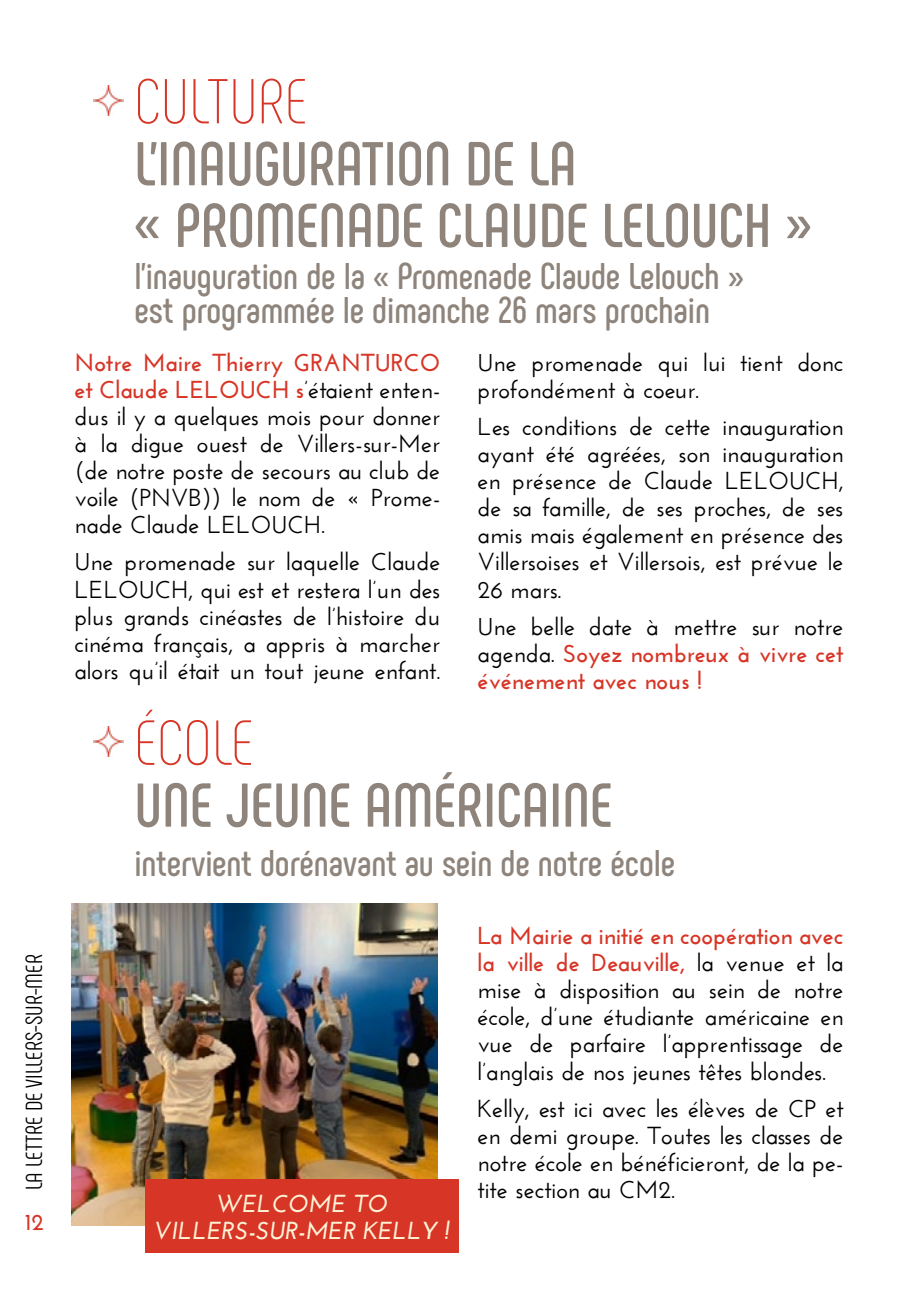
<style>
.page{position:relative;width:918px;height:1290px;background:#fff}
.page>*{position:absolute;margin:0;border:0;box-sizing:border-box;transform-origin:0 0}
.t1{font:200 63.18px "Phenomena";color:#d73526}
.t2{font:700 61.6px/61.6px "Phenomena";color:#8e847b}
.t3{font:700 36.93px/33.9px "Phenomena";letter-spacing:-.005em;color:#8e847b}
.t4{font:600 24.5px/27.1px "Josefin Sans";color:#000;text-align:justify}
.t5{font:700 24.5px/27.1px "Josefin Sans";color:#d73526;text-align:justify}
.t6{font:italic 700 24.5px/27.1px "Josefin Sans";color:#fff3d7;text-align:center}
.t7{font:23.1px "Phenomena";color:#000}
.t8{font:700 23.1px "Josefin Sans";color:#d73526}
.s1{font-weight:700;color:#d73526}
.s2{font-weight:600;color:#000}
</style>
<div class="page">
<img style="left:93px;top:85px;width:30px;height:30px">
<img style="left:93px;top:726px;width:30px;height:31px">
<img style="left:72px;top:903px;width:366px;height:322px">
<div style="left:145px;top:1180px;width:314px;height:73px;background:#d73526"></div>
<p class="t7" style="left:21px;top:1190px;width:237px;rotate:-90deg">LA LETTRE DE VILLERS-SUR-MER</p>
<p class="t8" style="left:25px;top:1208px;width:20px">12</p>
<h1 class="t1" style="left:134px;top:66px;width:175px">CULTURE</h1>
<h2 class="t2" style="left:134px;top:133px;width:679px">L’INAUGURATION DE LA<br>« PROMENADE CLAUDE LELOUCH »</h2>
<h3 class="t3" style="left:134px;top:259px;width:611px">l’inauguration de la « Promenade Claude Lelouch » est programmée le dimanche 26 mars prochain</h3>
<p class="t4" style="left:74px;top:348px;width:367px"><span class="s1">Notre Maire Thierry GRANTURCO et Claude LELOUCH s</span>’étaient enten&shy;dus il y a quelques mois pour donner à la digue ouest de Villers-sur-Mer (de notre poste de secours au club de voile (PNVB)) le nom de « Prome&shy;nade Claude LELOUCH.</p>
<p class="t4" style="left:74px;top:548px;width:367px">Une promenade sur laquelle Claude LELOUCH, qui est et restera l’un des plus grands cinéastes de l’histoire du cinéma français, a appris à marcher alors qu’il était un tout jeune enfant.</p>
<p class="t4" style="left:477px;top:348px;width:367px">Une promenade qui lui tient donc profondément à coeur.</p>
<p class="t4" style="left:477px;top:413px;width:367px">Les conditions de cette inauguration ayant été agréées, son inauguration en présence de Claude LELOUCH, de sa famille, de ses proches, de ses amis mais également en présence des Villersoises et Villersois, est prévue le 26 mars.</p>
<p class="t5" style="left:477px;top:613px;width:367px"><span class="s2">Une belle date à mettre sur notre agenda.</span> Soyez nombreux à vivre cet événement avec nous !</p>
<h1 class="t1" style="left:134px;top:707px;width:121px">ÉCOLE</h1>
<h2 class="t2" style="left:134px;top:774px;width:479px">UNE JEUNE AMÉRICAINE</h2>
<h3 class="t3" style="left:134px;top:846px;width:542px">intervient dorénavant au sein de notre école</h3>
<p class="t6" style="left:154px;top:1190px;width:298px">WELCOME TO<br>VILLERS-SUR-MER KELLY !</p>
<p class="t4" style="left:477px;top:922px;width:367px"><span class="s1">La Mairie a initié en coopération avec la ville de Deauville,</span> la venue et la mise à disposition au sein de notre école, d’une étudiante américaine en vue de parfaire l’apprentissage de l’anglais de nos jeunes têtes blondes.</p>
<p class="t4" style="left:477px;top:1094px;width:367px">Kelly, est ici avec les élèves de CP et en demi groupe. Toutes les classes de notre école en bénéficieront, de la pe&shy;tite section au CM2.</p>
</div>
